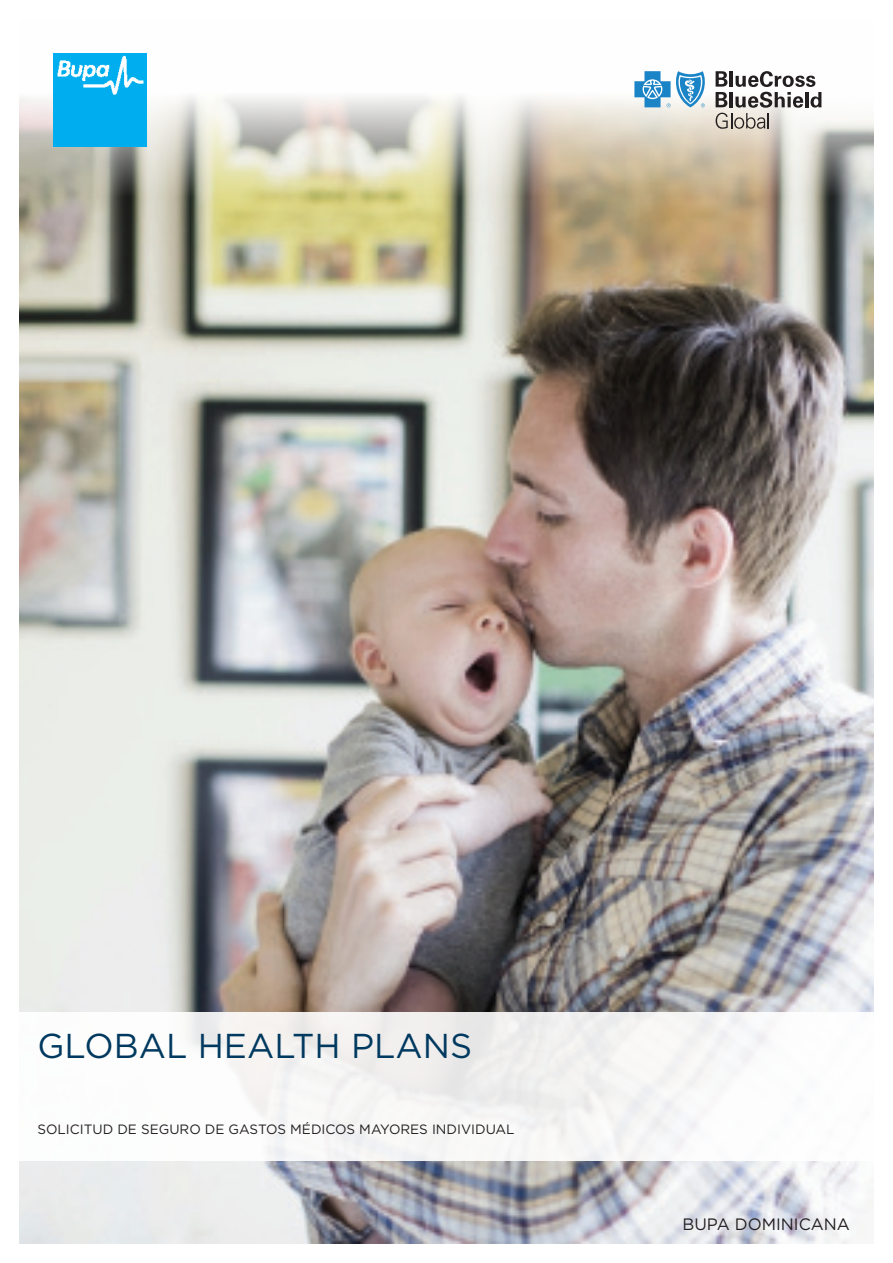
<style>
.page{position:relative;width:893px;height:1263px;background:#fff}
.page>*{position:absolute;margin:0;border:0;box-sizing:border-box;transform-origin:0 0}
.Proposition_box{font:34.5px "Gotham";color:#00395f}
.Body_copy_GN_7_5{font:16.5px "Gotham";color:#231f20}
.BODY{font:13.5px "Gotham";color:#231f20}
</style>
<div class="page">
<img style="left:19px;top:71px;width:855px;height:1173px">
<svg style="left:634px;top:71px;width:72px;height:36px"></svg>
<svg style="left:716px;top:71px;width:105px;height:58px"></svg>
<div style="left:0;top:1012px;width:893px;height:149px;background:linear-gradient(to bottom,#f5f4f3,#fafafb)"></div>
<img style="left:53px;top:53px;width:94px;height:94px">
<p class="Proposition_box" style="left:38px;top:1023px;width:436px">GLOBAL HEALTH PLANS</p>
<p class="BODY" style="left:38px;top:1121px;width:479px">SOLICITUD DE SEGURO DE GASTOS MÉDICOS MAYORES INDIVIDUAL</p>
<p class="Body_copy_GN_7_5" style="left:682px;top:1214px;width:169px">BUPA DOMINICANA</p>
</div>
